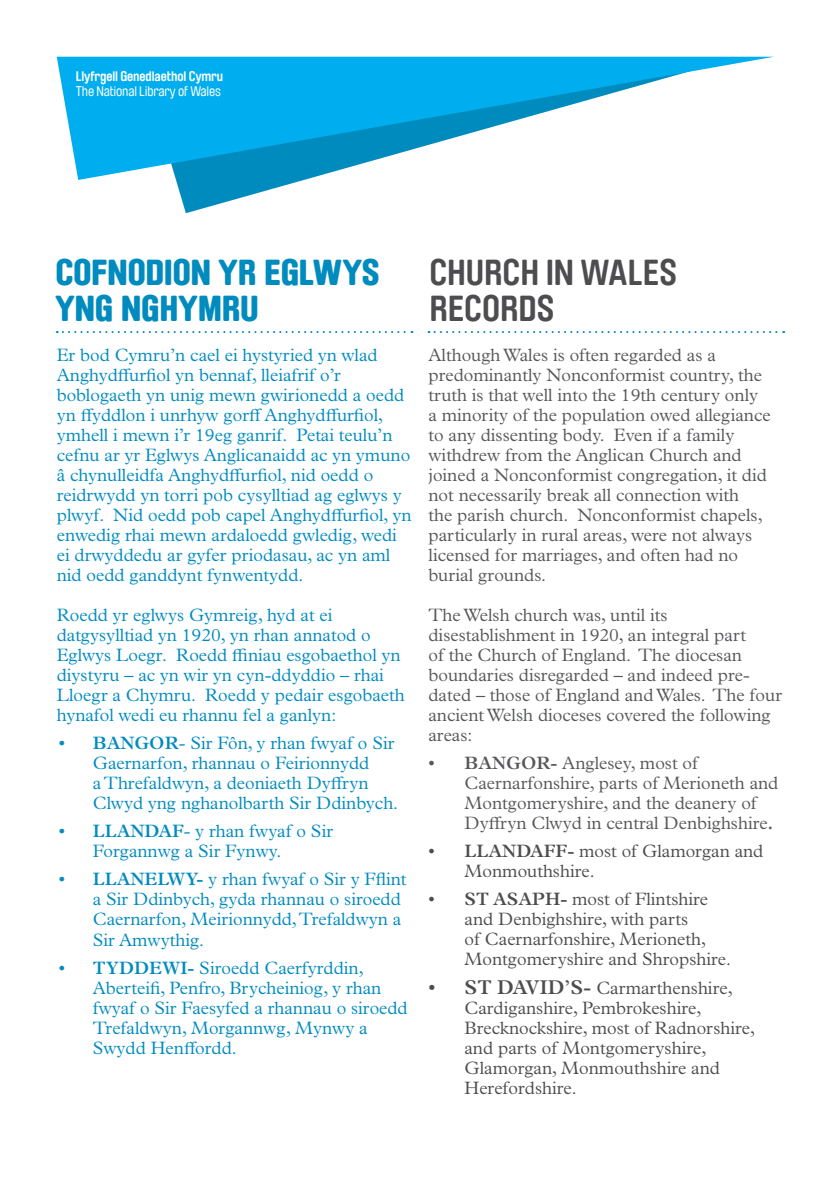
<style>
.page{position:relative;width:840px;height:1191px;background:#fff}
.page>*{position:absolute;margin:0;border:0;box-sizing:border-box;transform-origin:0 0}
.t1{font:900 36px/36px "Brauer Neue";letter-spacing:-.005em;color:#008bbf}
.t2{font:700 36px/36px "Brauer Neue";color:#4d4d4f}
.t3{font:300 18px/20px "Plantin MT Pro";color:#008bbf}
.t4{font:300 18px/20px "Plantin MT Pro";color:#565759}
.t5{font:300 18px/20px "Plantin MT Pro";color:#4d4d4f}
.t6{font:700 13.8px "Brauer Neue";letter-spacing:-.01em;color:#fff}
.t7{font:13.8px "Brauer Neue";letter-spacing:-.01em;color:#fff}
.s1{font-family:"Plantin MT Std";font-weight:600}
.s2{font-family:"Plantin MT Std";font-weight:600;font-size:20px}
</style>
<div class="page">
<svg style="left:176px;top:180px;width:128px;height:33px"></svg>
<svg style="left:57px;top:57px;width:715px;height:123px;fill:#00aeef"></svg>
<svg style="left:57px;top:331px;width:355px;height:2px"></svg>
<svg style="left:428px;top:331px;width:355px;height:2px"></svg>
<p class="t6" style="left:76px;top:68px;width:149px">Llyfrgell Genedlaethol Cymru</p>
<p class="t7" style="left:76px;top:84px;width:146px">The National Library of Wales</p>
<h1 class="t1" style="left:55px;top:254px;width:325px">COFNODION YR EGLWYS<br>YNG NGHYMRU</h1>
<p class="t3" style="left:57px;top:345px;width:356px">Er bod Cymru’n cael ei hystyried yn wlad Anghydffurfiol yn bennaf, lleiafrif o’r boblogaeth yn unig mewn gwirionedd a oedd yn ffyddlon i unrhyw gorff Anghydffurfiol, ymhell i mewn i’r 19eg ganrif. Petai teulu’n cefnu ar yr Eglwys Anglicanaidd ac yn ymuno â chynulleidfa Anghydffurfiol, nid oedd o reidrwydd yn torri pob cysylltiad ag eglwys y plwyf. Nid oedd pob capel Anghydffurfiol, yn enwedig rhai mewn ardaloedd gwledig, wedi ei drwyddedu ar gyfer priodasau, ac yn aml nid oedd ganddynt fynwentydd.</p>
<p class="t3" style="left:57px;top:605px;width:349px">Roedd yr eglwys Gymreig, hyd at ei datgysylltiad yn 1920, yn rhan annatod o Eglwys Loegr. Roedd ffiniau esgobaethol yn diystyru – ac yn wir yn cyn-ddyddio – rhai Lloegr a Chymru. Roedd y pedair esgobaeth hynafol wedi eu rhannu fel a ganlyn:</p>
<p class="t3" style="left:93px;top:733px;width:307px;text-indent:-34px"><span class="s1">• BANGOR</span>- Sir Fôn, y rhan fwyaf o Sir Gaernarfon, rhannau o Feirionnydd<br>a Threfaldwyn, a deoniaeth Dyffryn Clwyd yng nghanolbarth Sir Ddinbych.</p>
<p class="t3" style="left:93px;top:821px;width:242px;text-indent:-34px"><span class="s1">• LLANDAF</span>- y rhan fwyaf o Sir<br>Forgannwg a Sir Fynwy.</p>
<p class="t3" style="left:93px;top:869px;width:315px;text-indent:-34px"><span class="s1">• LLANELWY-</span> y rhan fwyaf o Sir y Fflint a Sir Ddinbych, gyda rhannau o siroedd<br>Caernarfon, Meirionnydd, Trefaldwyn a<br>Sir Amwythig.</p>
<p class="t3" style="left:93px;top:957px;width:316px;text-indent:-34px"><span class="s1">• TYDDEWI-</span> Siroedd Caerfyrddin,<br>Aberteifi, Penfro, Brycheiniog, y rhan fwyaf o Sir Faesyfed a rhannau o siroedd<br>Trefaldwyn, Morgannwg, Mynwy a<br>Swydd Henffordd.</p>
<h1 class="t2" style="left:429px;top:254px;width:249px">CHURCH IN WALES<br>RECORDS</h1>
<p class="t4" style="left:428px;top:345px;width:343px">Although Wales is often regarded as a predominantly Nonconformist country, the truth is that well into the 19th century only a minority of the population owed allegiance to any dissenting body. Even if a family withdrew from the Anglican Church and joined a Nonconformist congregation, it did not necessarily break all connection with<br>the parish church. Nonconformist chapels, particularly in rural areas, were not always licensed for marriages, and often had no burial grounds.</p>
<p class="t4" style="left:428px;top:605px;width:355px">The Welsh church was, until its disestablishment in 1920, an integral part<br>of the Church of England. The diocesan boundaries disregarded – and indeed pre&shy;dated – those of England and Wales. The four ancient Welsh dioceses covered the following areas:</p>
<p class="t4" style="left:464px;top:753px;width:315px;text-indent:-36px"><span class="s1">• BANGOR-</span> Anglesey, most of Caernarfonshire, parts of Merioneth and Montgomeryshire, and the deanery of Dyffryn Clwyd in central Denbighshire<span class="s1">.</span></p>
<p class="t5" style="left:464px;top:841px;width:300px;text-indent:-36px"><span class="s1">• LLANDAFF-</span> most of Glamorgan and<br>Monmouthshire.</p>
<p class="t5" style="left:464px;top:889px;width:268px;text-indent:-36px"><span class="s1">• ST ASAPH-</span> most of Flintshire and Denbighshire, with parts<br>of Caernarfonshire, Merioneth,<br>Montgomeryshire and Shropshire.</p>
<p class="t5" style="left:464px;top:977px;width:292px;text-indent:-36px"><span class="s2">• ST DAVID’S -</span> Carmarthenshire,<br>Cardiganshire, Pembrokeshire,<br>Brecknockshire, most of Radnorshire, and parts of Montgomeryshire,<br>Glamorgan, Monmouthshire and<br>Herefordshire.</p>
</div>
